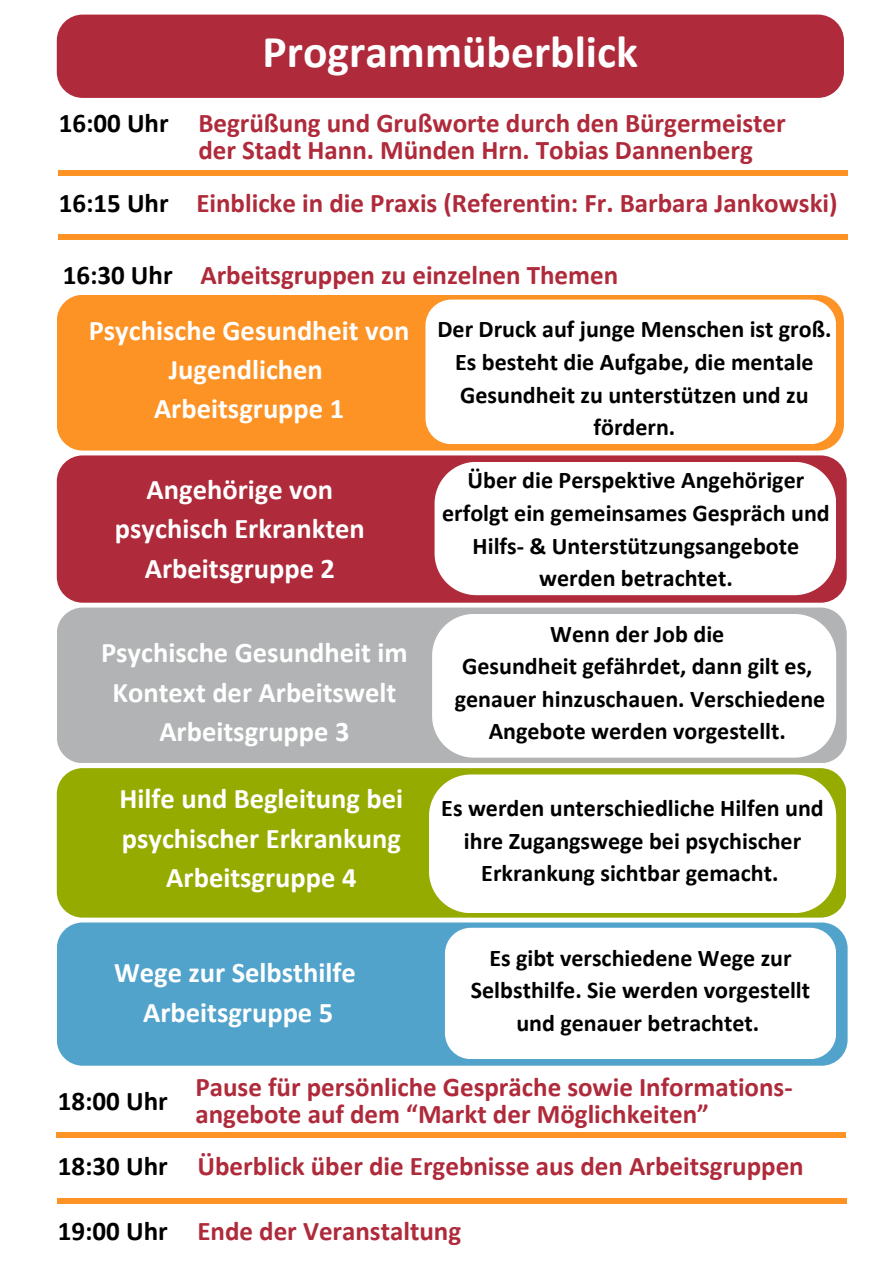
<style>
.page{position:relative;width:894px;height:1264px;background:#fff}
.page>*{position:absolute;margin:0;border:0;box-sizing:border-box;transform-origin:0 0}
.t1{font:700 45.6px "Calibri";color:#fff}
.t2{font:700 28.5px/39.3px "Calibri";color:#fff;text-align:center}
.t3{font:700 27px/27px "Calibri";color:#af2a3a}
.t4{font:700 27px "Calibri";color:#000}
.t5{font:700 24px/32.7px "Calibri";color:#000;text-align:center}
</style>
<div class="page">
<div style="left:57px;top:922px;width:790px;height:143px;background:#52a3cc;border-radius:26px"></div>
<div style="left:445px;top:927px;width:390px;height:132px;background:#fff;border-radius:26px"></div>
<div style="left:59px;top:170px;width:788px;height:5px;background:#fd9225"></div>
<div style="left:59px;top:234px;width:788px;height:6px;background:#fd9225"></div>
<div style="left:57px;top:1132px;width:788px;height:5px;background:#fd9225"></div>
<div style="left:58px;top:1197px;width:788px;height:6px;background:#fd9225"></div>
<div style="left:57px;top:768px;width:788px;height:149px;background:#96ab00;border-radius:26px"></div>
<div style="left:429px;top:774px;width:406px;height:139px;background:#fff"></div>
<div style="left:57px;top:295px;width:786px;height:155px;background:#fd9225;border-radius:26px"></div>
<div style="left:425px;top:299px;width:410px;height:145px;background:#fff;border-radius:26px"></div>
<div style="left:57px;top:455px;width:789px;height:147px;background:#af2a3a;border-radius:26px"></div>
<div style="left:434px;top:462px;width:401px;height:133px;background:#fff"></div>
<div style="left:57px;top:15px;width:786px;height:83px;background:#af2a3a;border-radius:26px"></div>
<div style="left:57px;top:607px;width:789px;height:156px;background:#b1b3b4;border-radius:26px"></div>
<div style="left:432px;top:614px;width:403px;height:143px;background:#fff"></div>
<p class="t4" style="left:59px;top:111px;width:111px">16:00 Uhr</p>
<p class="t1" style="left:262px;top:33px;width:377px">Programmüberblick</p>
<h2 class="t3" style="left:198px;top:111px;width:588px">Begrüßung und Grußworte durch den Bürgermeister der Stadt Hann. Münden Hrn. Tobias Dannenberg</h2>
<h2 class="t4" style="left:59px;top:191px;width:111px">16:15 Uhr</h2>
<h2 class="t3" style="left:196px;top:191px;width:642px">Einblicke in die Praxis (Referentin: Fr. Barbara Jankowski)</h2>
<p class="t4" style="left:63px;top:263px;width:111px">16:30 Uhr</p>
<h2 class="t3" style="left:200px;top:263px;width:419px">Arbeitsgruppen zu einzelnen Themen</h2>
<p class="t2" style="left:89px;top:313px;width:322px">Psychische Gesundheit von<br>Jugendlichen<br>Arbeitsgruppe 1</p>
<h2 class="t5" style="left:437px;top:315px;width:395px">Der Druck auf junge Menschen ist groß.<br>Es besteht die Aufgabe, die mentale<br>Gesundheit zu unterstützen und zu fördern.</h2>
<p class="t2" style="left:115px;top:472px;width:251px">Angehörige von psychisch Erkrankten<br>Arbeitsgruppe 2</p>
<h2 class="t5" style="left:442px;top:466px;width:389px">Über die Perspektive Angehöriger erfolgt ein gemeinsames Gespräch und<br>Hilfs- &amp; Unterstützungsangebote werden betrachtet.</h2>
<h2 class="t2" style="left:101px;top:635px;width:308px">Psychische Gesundheit im<br>Kontext der Arbeitswelt<br>Arbeitsgruppe 3</h2>
<h2 class="t5" style="left:550px;top:619px;width:175px">Wenn der Job die</h2>
<h2 class="t5" style="left:462px;top:651px;width:351px">Gesundheit gefährdet, dann gilt es,</h2>
<h2 class="t5" style="left:454px;top:684px;width:372px">genauer hinzuschauen. Verschiedene<br>Angebote werden vorgestellt.</h2>
<h2 class="t2" style="left:120px;top:781px;width:285px">Hilfe und Begleitung bei psychischer Erkrankung<br>Arbeitsgruppe 4</h2>
<h2 class="t5" style="left:441px;top:793px;width:384px">Es werden unterschiedliche Hilfen und ihre Zugangswege bei psychischer<br>Erkrankung sichtbar gemacht.</h2>
<h2 class="t2" style="left:114px;top:955px;width:243px">Wege zur Selbsthilfe<br>Arbeitsgruppe 5</h2>
<h2 class="t5" style="left:470px;top:943px;width:341px">Es gibt verschiedene Wege zur<br>Selbsthilfe. Sie werden vorgestellt und genauer betrachtet.</h2>
<p class="t4" style="left:58px;top:1089px;width:111px">18:00 Uhr</p>
<p class="t4" style="left:58px;top:1154px;width:111px">18:30 Uhr</p>
<h1 class="t3" style="left:195px;top:1075px;width:598px">Pause für persönliche Gespräche sowie Informations&shy;angebote auf dem “Markt der Möglichkeiten”</h1>
<h2 class="t3" style="left:197px;top:1154px;width:607px">Überblick über die Ergebnisse aus den Arbeitsgruppen</h2>
<h2 class="t4" style="left:58px;top:1219px;width:111px">19:00 Uhr</h2>
<h2 class="t3" style="left:197px;top:1219px;width:265px">Ende der Veranstaltung</h2>
</div>
